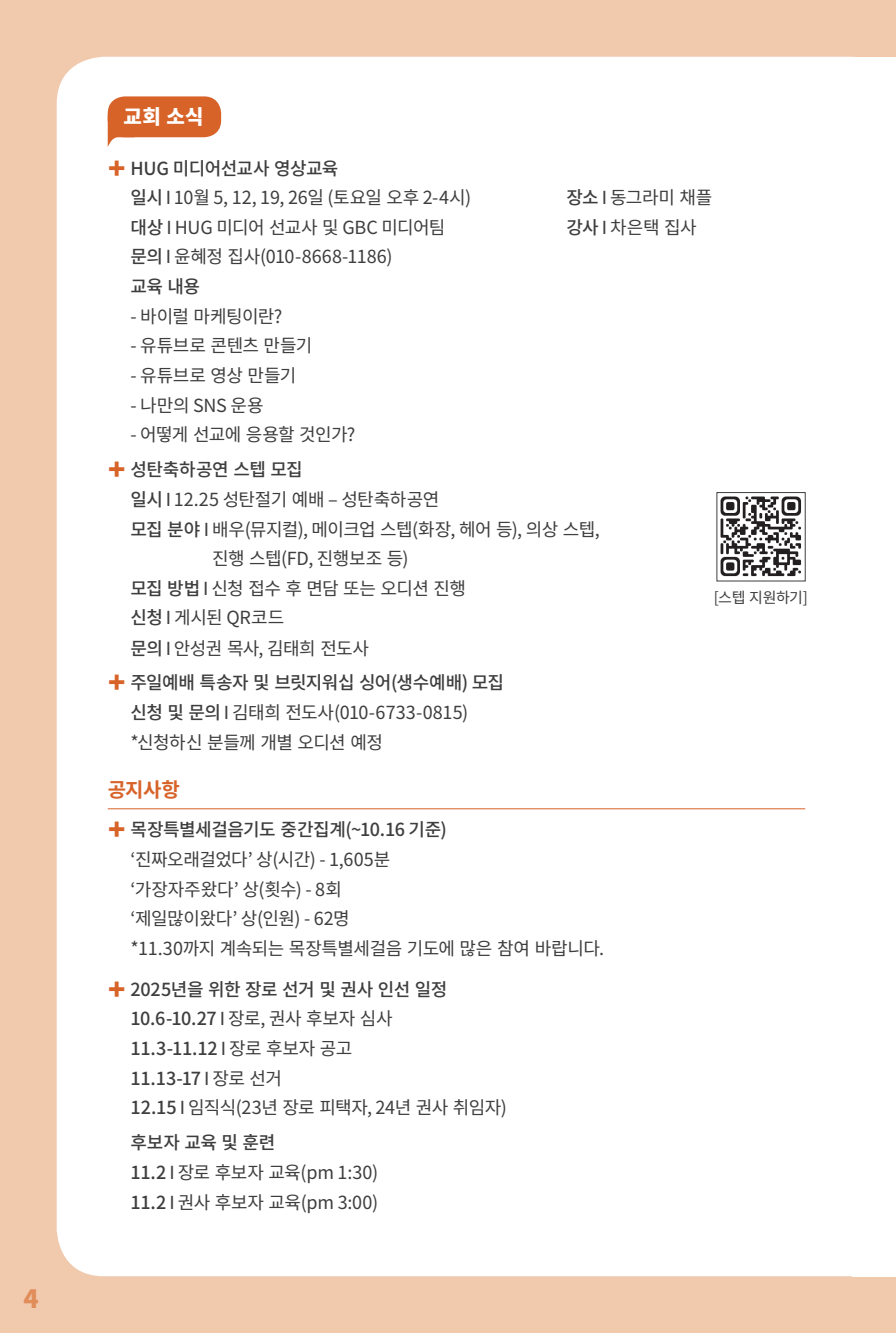
<style>
.page{position:relative;width:896px;height:1333px;background:#fff}
.page>*{position:absolute;margin:0;border:0;box-sizing:border-box;transform-origin:0 0}
.t1{font:900 25.2px "Noto Sans CJ Kkr";color:#e18d5a}
.t2{font:700 20px "Noto Sans CJ Kkr";color:#d76329}
.t3{font:900 20px "Noto Sans CJ Kkr";color:#fff}
.t4{font:18px/29.6px "Noto Sans CJ Kkr";letter-spacing:-.025em;color:#3e3e3f}
.t5{font:500 18px/29.6px "Noto Sans CJ Kkr";letter-spacing:-.02em;color:#3e3e3f}
.t6{font:15px "Noto Sans CJ Kkr";letter-spacing:-.025em;color:#3e3e3f}
.s1{color:#d76329}
.s2{font-weight:500}
.s3{font-weight:400;color:#d76329}
.s4{font-weight:400}
</style>
<div class="page">
<div style="left:0;top:0;width:896px;height:1332px;background:#f1c9ad"></div>
<div style="left:57px;top:57px;width:839px;height:1219px;background:#fff;border-radius:47px"></div>
<div style="left:851px;top:57px;width:45px;height:1219px;background:#fff"></div>
<div style="left:108px;top:96px;width:113px;height:41px;background:#d76329;border-radius:17px"></div>
<svg style="left:108px;top:124px;width:27px;height:23px"></svg>
<hr style="left:108px;top:808px;width:697px;height:1px;background:#d76329">
<img style="left:720px;top:496px;width:81px;height:81px">
<div style="left:716px;top:492px;width:90px;height:89px;border:1px solid #3e3e3f"></div>
<h1 class="t1" style="left:23px;top:1284px;width:17px">4</h1>
<p class="t3" style="left:123px;top:105px;width:82px">교회 소식</p>
<p class="t4" style="left:130px;top:154px;width:342px;text-indent:-23px"><span class="s1">✚</span> <span class="s2">HUG 미디어선교사 영상교육<br>일시</span>Ⅰ10월 5, 12, 19, 26일 (토요일 오후 2-4시)</p>
<p class="t4" style="left:566px;top:183px;width:147px"><span class="s2">장소</span>Ⅰ동그라미 채플</p>
<p class="t4" style="left:130px;top:213px;width:316px"><span class="s2">대상</span>ⅠHUG 미디어 선교사 및 GBC 미디어팀</p>
<p class="t4" style="left:566px;top:213px;width:132px"><span class="s2">강사</span>Ⅰ차은택 집사</p>
<p class="t4" style="left:130px;top:242px;width:264px"><span class="s2">문의</span>Ⅰ윤혜정 집사(010-8668-1186) <span class="s2">교육 내용</span></p>
<p class="t4" style="left:130px;top:302px;width:153px">- 바이럴 마케팅이란?</p>
<p class="t4" style="left:130px;top:331px;width:183px">- 유튜브로 콘텐츠 만들기</p>
<p class="t4" style="left:130px;top:361px;width:167px">- 유튜브로 영상 만들기</p>
<p class="t4" style="left:130px;top:390px;width:135px">- 나만의 SNS 운용</p>
<p class="t4" style="left:108px;top:417px;width:249px;line-height:35.2px;text-indent:23px">- 어떻게 선교에 응용할 것인가? <span class="s1">✚</span> <span class="s2">성탄축하공연 스텝 모집</span></p>
<p class="t4" style="left:130px;top:485px;width:310px"><span class="s2">일시</span>Ⅰ12.25 성탄절기 예배 – 성탄축하공연</p>
<p class="t4" style="left:130px;top:514px;width:471px"><span class="s2">모집 분야</span>Ⅰ배우(뮤지컬), 메이크업 스텝(화장, 헤어 등), 의상 스텝,</p>
<p class="t4" style="left:212px;top:544px;width:198px">진행 스텝(FD, 진행보조 등)</p>
<p class="t4" style="left:130px;top:574px;width:337px"><span class="s2">모집 방법</span>Ⅰ신청 접수 후 면담 또는 오디션 진행</p>
<p class="t4" style="left:130px;top:603px;width:155px"><span class="s2">신청</span>Ⅰ게시된 QR코드</p>
<p class="t4" style="left:130px;top:634px;width:240px"><span class="s2">문의</span>Ⅰ안성권 목사, 김태희 전도사</p>
<p class="t4" style="left:130px;top:668px;width:375px;text-indent:-23px"><span class="s1">✚</span> <span class="s2">주일예배 특송자 및 브릿지워십 싱어(생수예배) 모집 신청 및 문의</span>Ⅰ김태희 전도사(010-6733-0815) *신청하신 분들께 개별 오디션 예정</p>
<p class="t2" style="left:108px;top:778px;width:74px">공지사항</p>
<p class="t4" style="left:130px;top:815px;width:475px;text-indent:-23px"><span class="s1">✚</span> <span class="s2">목장특별세걸음기도 중간집계(~10.16 기준)<br></span>‘진짜오래걸었다’ 상(시간) - 1,605분<br>‘가장자주왔다’ 상(횟수) - 8회<br>‘제일많이왔다’ 상(인원) - 62명<br>*11.30까지 계속되는 목장특별세걸음 기도에 많은 참여 바랍니다.</p>
<p class="t5" style="left:130px;top:974px;width:378px;text-indent:-23px"><span class="s3">✚</span> 2025년을 위한 장로 선거 및 권사 인선 일정<br>10.6-10.27<span class="s4">Ⅰ장로, 권사 후보자 심사<br></span>11.3-11.12<span class="s4">Ⅰ장로 후보자 공고<br></span>11.13-17<span class="s4">Ⅰ장로 선거<br></span>12.15<span class="s4">Ⅰ임직식(23년 장로 피택자, 24년 권사 취임자)</span></p>
<p class="t4" style="left:130px;top:1128px;width:249px"><span class="s2">후보자 교육 및 훈련<br>11.2</span>Ⅰ장로 후보자 교육(pm 1:30)<br><span class="s2">11.2</span>Ⅰ권사 후보자 교육(pm 3:00)</p>
<p class="t6" style="left:714px;top:589px;width:96px">[스텝 지원하기]</p>
</div>
